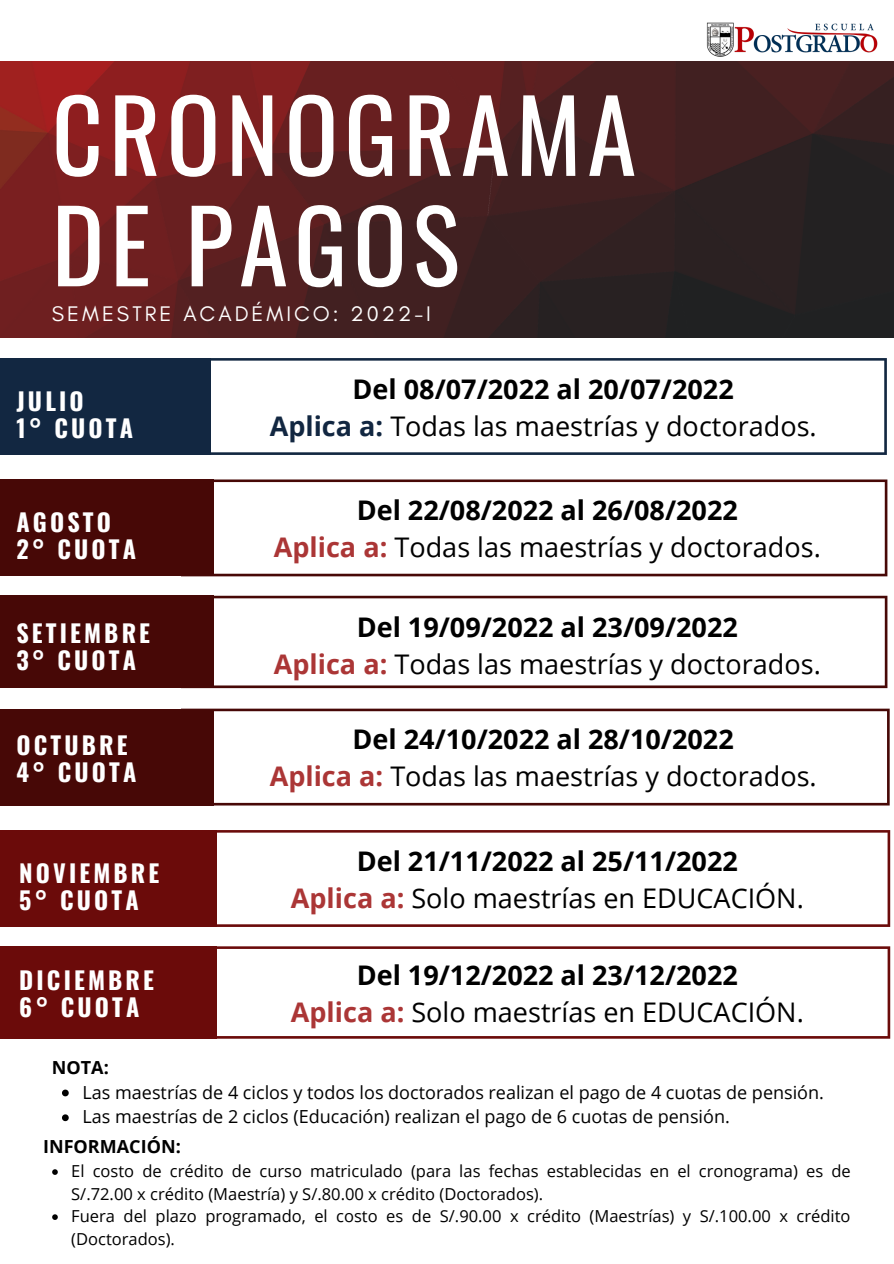
<style>
.page{position:relative;width:894px;height:1264px;background:#fff}
.page>*{position:absolute;margin:0;border:0;box-sizing:border-box;transform-origin:0 0}
.t1{font:99.3px/110.4px "Oswald";letter-spacing:.06em;color:#fff}
.t2{font:700 49.65px "Oswald";color:#fff}
.t3{font:27px/37.2px "Open Sans";color:#000;text-align:center}
.t4{font:700 27px/37.2px "Open Sans";color:#000;text-align:center}
.t5{font:700 24.15px/27px "Oswald";letter-spacing:.13em;color:#fff}
.t6{font:21.45px "Glacial Indifference";letter-spacing:.14em;color:#fff}
.t7{font:18px/24.8px "Open Sans";color:#000}
.t8{font:700 18px "Open Sans";color:#000}
.t9{font:16.5px/22.5px "Open Sans";color:#000}
.s1{font-weight:700}
.s2{font-weight:700;color:#122741}
.s3{font-weight:700;color:#ab3636}
.s4{color:#ab3636}
.s5{font-weight:400}
</style>
<div class="page">
<img style="left:0;top:61px;width:893px;height:276px">
<div style="left:0;top:358px;width:211px;height:97px;background:#122741"></div>
<svg style="left:211px;top:358px;width:675px;height:97px"></svg>
<div style="left:0;top:479px;width:213px;height:97px;background:#470806"></div>
<svg style="left:213px;top:479px;width:674px;height:97px"></svg>
<div style="left:0;top:595px;width:213px;height:93px;background:#470806"></div>
<svg style="left:213px;top:595px;width:674px;height:93px"></svg>
<div style="left:0;top:708px;width:213px;height:97px;background:#470806"></div>
<svg style="left:181px;top:708px;width:708px;height:97px"></svg>
<div style="left:0;top:830px;width:216px;height:96px;background:#6b0b0a"></div>
<svg style="left:216px;top:830px;width:673px;height:96px"></svg>
<div style="left:0;top:946px;width:216px;height:92px;background:#6b0b0a"></div>
<svg style="left:216px;top:946px;width:673px;height:92px"></svg>
<img style="left:704px;top:22px;width:175px;height:40px">
<svg style="left:62px;top:1089px;width:7px;height:7px"></svg>
<svg style="left:62px;top:1114px;width:7px;height:7px"></svg>
<svg style="left:52px;top:1169px;width:6px;height:5px"></svg>
<svg style="left:52px;top:1214px;width:6px;height:5px"></svg>
<h1 class="t1" style="left:52px;top:76px;width:585px">CRONOGRAMA<br>DE PAGOS</h1>
<p class="t6" style="left:52px;top:300px;width:380px">SEMESTRE ACADÉMICO: 2022-I</p>
<p class="t5" style="left:16px;top:387px;width:118px">JULIO<br>1° CUOTA</p>
<p class="t5" style="left:16px;top:508px;width:121px">AGOSTO<br>2° CUOTA</p>
<h2 class="t2" style="left:36px;top:586px;width:36px">M</h2>
<p class="t5" style="left:16px;top:618px;width:135px">SETIEMBRE<br>3° CUOTA</p>
<p class="t5" style="left:16px;top:730px;width:121px">OCTUBRE<br>4° CUOTA</p>
<p class="t5" style="left:19px;top:858px;width:142px">NOVIEMBRE<br>5° CUOTA</p>
<h2 class="t2" style="left:39px;top:937px;width:36px">M</h2>
<p class="t5" style="left:19px;top:965px;width:136px">DICIEMBRE<br>6° CUOTA</p>
<p class="t8" style="left:52px;top:1054px;width:58px">NOTA:</p>
<p class="t3" style="left:270px;top:369px;width:548px"><span class="s1">Del 08/07/2022 al 20/07/2022<br></span><span class="s2">Aplica a:</span> Todas las maestrías y doctorados.</p>
<p class="t3" style="left:274px;top:491px;width:548px"><span class="s1">Del 22/08/2022 al 26/08/2022<br></span><span class="s3">Aplica a:</span> Todas las maestrías y doctorados.</p>
<p class="t3" style="left:274px;top:607px;width:548px"><span class="s1">Del 19/09/2022 al 23/09/2022<br></span><span class="s3">Aplica a:</span> Todas las maestrías y doctorados.</p>
<p class="t3" style="left:270px;top:720px;width:548px"><span class="s1">Del 24/10/2022 al 28/10/2022<br></span><span class="s3">Aplica a:</span> Todas las maestrías y doctorados.</p>
<p class="t4" style="left:291px;top:841px;width:514px">Del 21/11/2022 al 25/11/2022<br><span class="s4">Aplica a:</span> <span class="s5">Solo maestrías en EDUCACIÓN.</span></p>
<p class="t4" style="left:291px;top:955px;width:514px">Del 19/12/2022 al 23/12/2022<br><span class="s4">Aplica a:</span> <span class="s5">Solo maestrías en EDUCACIÓN.</span></p>
<p class="t7" style="left:82px;top:1079px;width:742px">Las maestrías de 4 ciclos y todos los doctorados realizan el pago de 4 cuotas de pensión.<br>Las maestrías de 2 ciclos (Educación) realizan el pago de 6 cuotas de pensión.</p>
<p class="t8" style="left:43px;top:1134px;width:139px">INFORMACIÓN:</p>
<p class="t9" style="left:71px;top:1159px;width:780px">El costo de crédito de curso matriculado (para las fechas establecidas en el cronograma) es de S/.72.00 x crédito (Maestría) y S/.80.00 x crédito (Doctorados).<br>Fuera del plazo programado, el costo es de S/.90.00 x crédito (Maestrías) y S/.100.00 x crédito (Doctorados).</p>
</div>
